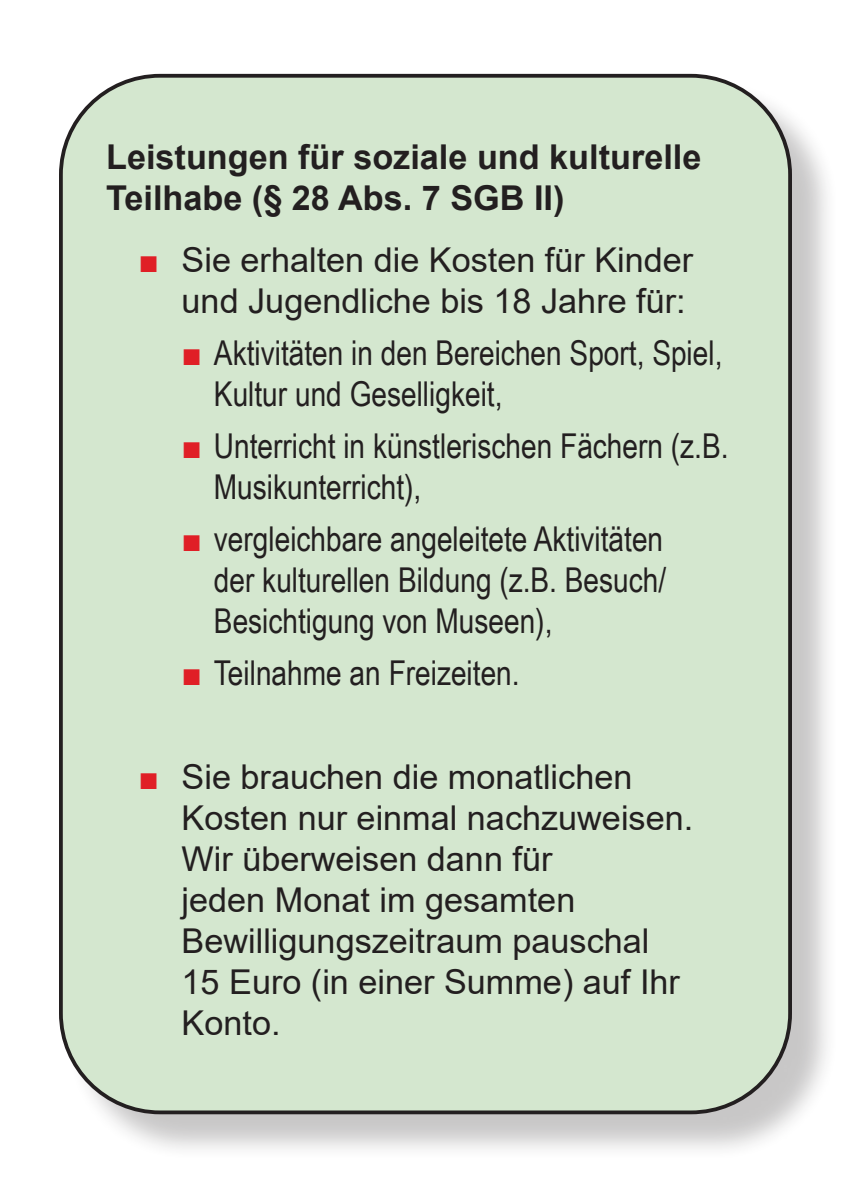
<style>
.page{position:relative;width:851px;height:1191px;background:#fff}
.page>*{position:absolute;margin:0;border:0;box-sizing:border-box;transform-origin:0 0}
.t1{font:34.4px/41.2px "Arial Narrow";color:#231f20}
.t2{font:34.4px/41.2px "Arial";color:#231f20;text-align:right}
.t3{font:700 34.4px/41.2px "Arial";color:#231f20}
.s1{font-size:34px;color:#e01f26}
.s2{font-family:"Arial";font-size:34px;color:#e01f26}
</style>
<div class="page">
<div style="left:65px;top:80px;width:773px;height:1080px;background:#231f20;opacity:.25"></div>
<div style="left:61px;top:76px;width:729px;height:1036px;background:#d4e7cf;border-radius:99px"></div>
<p class="t3" style="left:106px;top:136px;width:596px">Leistungen für soziale und kulturelle<br>Teilhabe (§ 28 Abs. 7 SGB II)</p>
<p class="t2" style="left:138px;top:239px;width:556px"><span class="s1">■</span> Sie erhalten die Kosten für Kinder und Jugendliche bis 18 Jahre für:</p>
<p class="t1" style="left:214px;top:331px;width:510px;text-indent:-32px"><span class="s2">■</span> Aktivitäten in den Bereichen Sport, Spiel,<br>Kultur und Geselligkeit,</p>
<p class="t1" style="left:214px;top:424px;width:516px;text-indent:-32px"><span class="s2">■</span> Unterricht in künstlerischen Fächern (z.B.<br>Musikunterricht),</p>
<p class="t1" style="left:214px;top:517px;width:454px;text-align:justify;text-indent:-32px"><span class="s2">■</span> vergleichbare angeleitete Aktivitäten der kulturellen Bildung (z.B. Besuch/ Besichtigung von Museen),</p>
<p class="t1" style="left:181px;top:651px;width:339px"><span class="s2">■</span> Teilnahme an Freizeiten.</p>
<p class="t2" style="left:181px;top:755px;width:513px;text-align:left;text-indent:-43px"><span class="s1">■</span> Sie brauchen die monatlichen<br>Kosten nur einmal nachzuweisen.<br>Wir überweisen dann für<br>jeden Monat im gesamten<br>Bewilligungszeitraum pauschal<br>15 Euro (in einer Summe) auf Ihr<br>Konto.</p>
</div>
